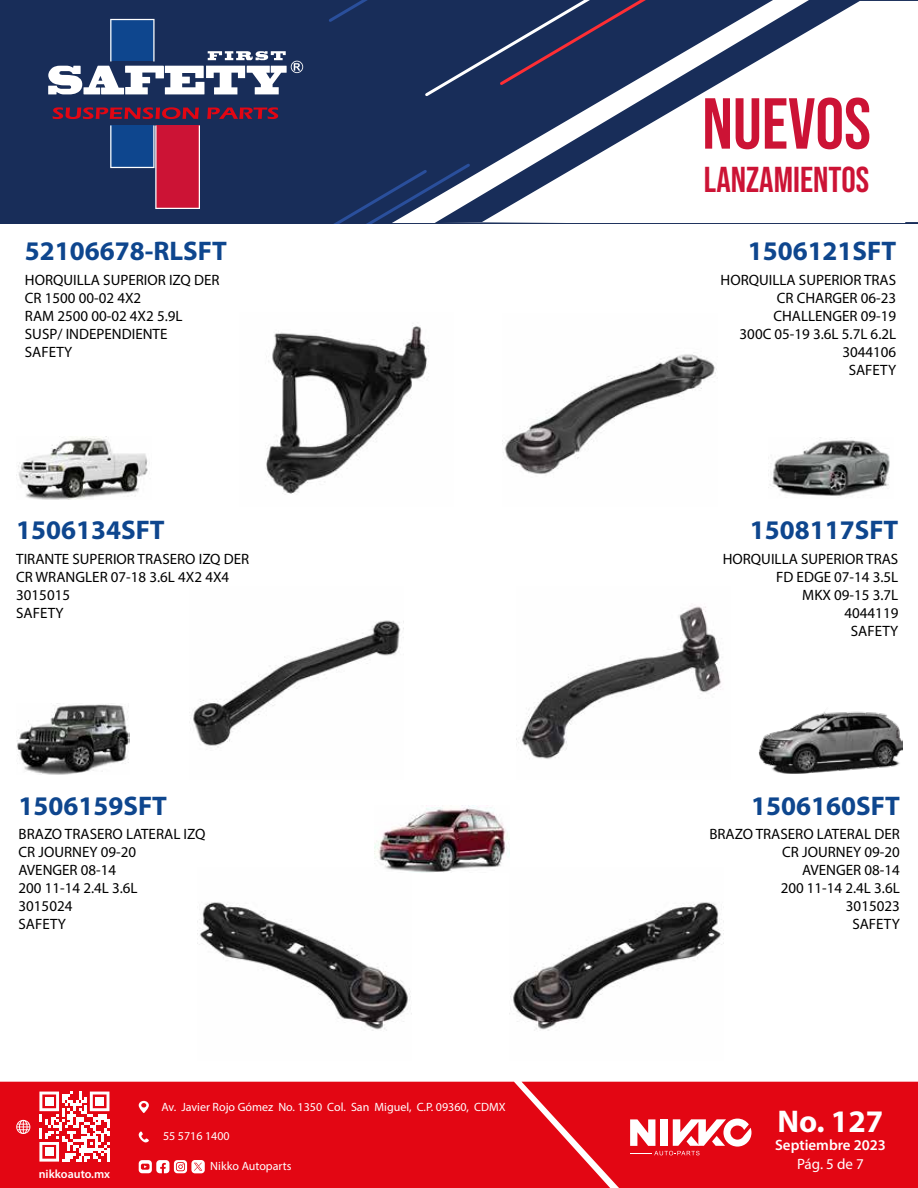
<style>
.page{position:relative;width:918px;height:1188px;background:#fff}
.page>*{position:absolute;margin:0;border:0;box-sizing:border-box;transform-origin:0 0}
.t1{font:72px "Bebas Neue";color:#cc1335}
.t2{font:36px "Bebas Neue";color:#cc1335}
.t3{font:700 31.5px "Myriad Pro";color:#fff}
.t4{font:700 27px "Myriad Pro";color:#0e468e}
.t5{font:15px/18px "Myriad Pro";color:#000}
.t6{font:600 15px "Myriad Pro";color:#fff}
.t7{font:15px "Myriad Pro";color:#fff}
.t8{font:12px "Myriad Pro";color:#fff}
.t9{font:600 12px "Myriad Pro";color:#fff}
</style>
<div class="page">
<div style="left:0;top:0;width:918px;height:223px;background:#182d59"></div>
<svg style="left:482px;top:149px;width:436px;height:73px;background:#e7e9ee"></svg>
<svg style="left:335px;top:163px;width:138px;height:60px"></svg>
<svg style="left:329px;top:0;width:589px;height:149px"></svg>
<div style="left:0;top:1082px;width:522px;height:106px;background:#e30613"></div>
<svg style="left:39px;top:1092px;width:70px;height:70px"></svg>
<div style="left:45px;top:1097px;width:8px;height:9px;background:#fff"></div>
<div style="left:95px;top:1097px;width:9px;height:9px;background:#fff"></div>
<div style="left:45px;top:1148px;width:8px;height:8px;background:#fff"></div>
<svg style="left:16px;top:1120px;width:14px;height:14px"></svg>
<svg style="left:139px;top:1101px;width:10px;height:12px"></svg>
<svg style="left:139px;top:1131px;width:10px;height:12px"></svg>
<svg style="left:139px;top:1160px;width:66px;height:13px"></svg>
<svg style="left:522px;top:1082px;width:396px;height:106px;background:#e41723"></svg>
<svg style="left:52px;top:107px;width:147px;height:12px"></svg>
<svg style="left:207px;top:107px;width:71px;height:12px"></svg>
<svg style="left:110px;top:125px;width:90px;height:84px"></svg>
<svg style="left:48px;top:19px;width:255px;height:76px"></svg>
<img style="left:266px;top:326px;width:162px;height:168px">
<img style="left:504px;top:354px;width:212px;height:120px">
<img style="left:193px;top:620px;width:211px;height:128px">
<img style="left:518px;top:606px;width:203px;height:153px">
<img style="left:197px;top:902px;width:215px;height:129px">
<img style="left:509px;top:902px;width:215px;height:129px">
<img style="left:374px;top:805px;width:135px;height:67px">
<img style="left:17px;top:704px;width:112px;height:71px">
<img style="left:16px;top:436px;width:132px;height:63px">
<img style="left:768px;top:437px;width:122px;height:59px">
<img style="left:758px;top:711px;width:145px;height:62px">
<h3 class="t4" style="left:25px;top:233px;width:203px">52106678-RLSFT</h3>
<p class="t5" style="left:25px;top:271px;width:196px">HORQUILLA SUPERIOR IZQ DER<br>CR 1500 00-02 4X2<br>RAM 2500 00-02 4X2 5.9L<br>SUSP/ INDEPENDIENTE<br>SAFETY</p>
<h3 class="t4" style="left:16px;top:512px;width:150px">1506134SFT</h3>
<p class="t5" style="left:16px;top:550px;width:235px">TIRANTE SUPERIOR TRASERO IZQ DER<br>CR WRANGLER 07-18 3.6L 4X2 4X4<br>3015015<br>SAFETY</p>
<h3 class="t4" style="left:19px;top:788px;width:150px">1506159SFT</h3>
<p class="t5" style="left:19px;top:824px;width:188px">BRAZO TRASERO LATERAL IZQ<br>CR JOURNEY 09-20<br>AVENGER 08-14<br>200 11-14 2.4L 3.6L<br>3015024<br>SAFETY</p>
<p class="t9" style="left:39px;top:1167px;width:73px">nikkoauto.mx</p>
<p class="t8" style="left:161px;top:1099px;width:346px">Av. Javier Rojo Gómez No. 1350 Col. San Miguel, C.P. 09360, CDMX</p>
<p class="t8" style="left:163px;top:1129px;width:68px">55 5716 1400</p>
<p class="t8" style="left:210px;top:1159px;width:83px">Nikko Autoparts</p>
<h1 class="t1" style="left:702px;top:83px;width:170px">NUEVOS</h1>
<h2 class="t2" style="left:704px;top:159px;width:167px">LANZAMIENTOS</h2>
<h3 class="t4" style="left:748px;top:234px;width:150px">1506121SFT</h3>
<p class="t5" style="left:721px;top:271px;width:177px;text-align:right">HORQUILLA SUPERIOR TRAS<br>CR CHARGER 06-23<br>CHALLENGER 09-19<br>300C 05-19 3.6L 5.7L 6.2L<br>3044106<br>SAFETY</p>
<h3 class="t4" style="left:750px;top:512px;width:150px">1508117SFT</h3>
<p class="t5" style="left:723px;top:550px;width:177px;text-align:right">HORQUILLA SUPERIOR TRAS<br>FD EDGE 07-14 3.5L<br>MKX 09-15 3.7L<br>4044119<br>SAFETY</p>
<h3 class="t4" style="left:751px;top:788px;width:150px">1506160SFT</h3>
<p class="t5" style="left:709px;top:824px;width:192px;text-align:right">BRAZO TRASERO LATERAL DER<br>CR JOURNEY 09-20<br>AVENGER 08-14<br>200 11-14 2.4L 3.6L<br>3015023<br>SAFETY</p>
<h3 class="t3" style="left:778px;top:1101px;width:107px">No. 127</h3>
<p class="t6" style="left:775px;top:1135px;width:112px">Septiembre 2023</p>
<p class="t7" style="left:797px;top:1155px;width:68px">Pág. 5 de 7</p>
</div>
